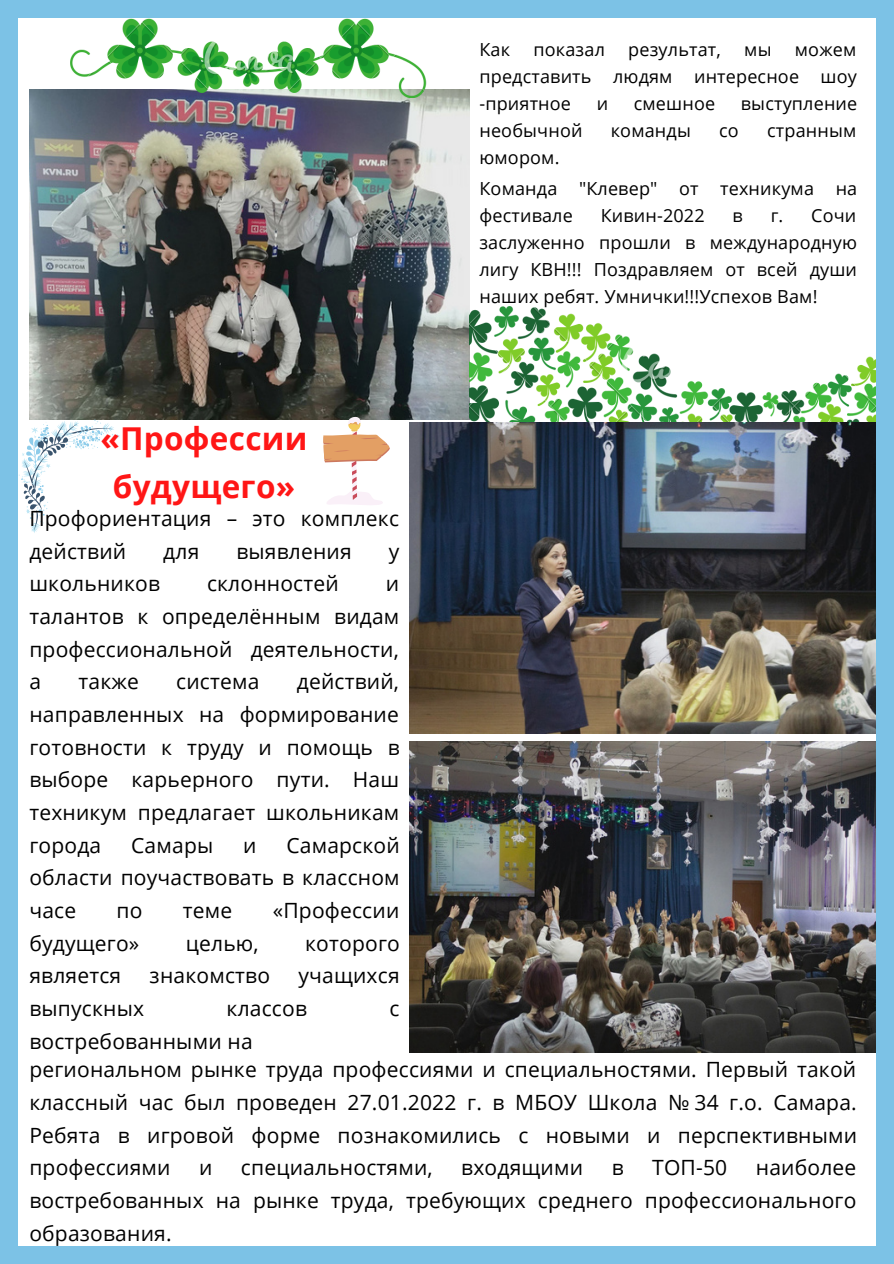
<style>
.page{position:relative;width:894px;height:1264px;background:#fff}
.page>*{position:absolute;margin:0;border:0;box-sizing:border-box;transform-origin:0 0}
.t1{font:700 31.5px/48.4px "Open Sans";letter-spacing:.01em;color:#ff1616;text-align:center}
.t2{font:21px/32.7px "Open Sans";letter-spacing:.01em;color:#000;text-align:justify}
.t3{font:18px/27px "Open Sans";letter-spacing:.01em;color:#000;text-align:justify}
</style>
<div class="page">
<div style="left:0;top:0;width:893px;height:1263px;background:#7cc2e6"></div>
<div style="left:19px;top:18px;width:856px;height:1228px;background:#fff"></div>
<img style="left:29px;top:89px;width:441px;height:330px">
<img style="left:469px;top:306px;width:406px;height:117px">
<img style="left:71px;top:18px;width:356px;height:79px">
<img style="left:409px;top:423px;width:466px;height:310px">
<img style="left:409px;top:742px;width:466px;height:310px">
<svg style="left:19px;top:419px;width:101px;height:114px"></svg>
<svg style="left:323px;top:416px;width:66px;height:89px"></svg>
<p class="t3" style="left:479px;top:35px;width:32px">Как</p>
<p class="t3" style="left:533px;top:35px;width:73px">показал</p>
<p class="t3" style="left:628px;top:35px;width:94px">результат,</p>
<p class="t3" style="left:744px;top:35px;width:29px">мы</p>
<p class="t3" style="left:479px;top:35px;width:379px;text-indent:315px">можем представить людям интересное шоу -приятное</p>
<p class="t3" style="left:596px;top:89px;width:13px">и</p>
<p class="t3" style="left:633px;top:89px;width:83px">смешное</p>
<p class="t3" style="left:740px;top:89px;width:118px">выступление</p>
<p class="t1" style="left:100px;top:413px;width:208px">«Профессии будущего»</p>
<p class="t2" style="left:29px;top:501px;width:371px">Профориентация – это комплекс действий</p>
<p class="t2" style="left:163px;top:534px;width:38px">для</p>
<p class="t2" style="left:236px;top:534px;width:117px">выявления</p>
<p class="t2" style="left:388px;top:534px;width:12px">у</p>
<p class="t3" style="left:479px;top:116px;width:104px">необычной</p>
<p class="t3" style="left:610px;top:116px;width:82px">команды</p>
<p class="t3" style="left:719px;top:116px;width:21px">со</p>
<p class="t3" style="left:767px;top:116px;width:91px">странным</p>
<p class="t3" style="left:479px;top:143px;width:82px">юмором.</p>
<p class="t3" style="left:479px;top:174px;width:379px">Команда "Клевер" от техникума на фестивале</p>
<p class="t3" style="left:600px;top:201px;width:105px">Кивин-2022</p>
<p class="t3" style="left:732px;top:201px;width:12px">в</p>
<p class="t3" style="left:479px;top:201px;width:379px;text-indent:291px">г. Сочи заслуженно прошли в международную лигу КВН!!! Поздравляем от всей души наших ребят. Умнички!!!Успехов Вам!</p>
<p class="t2" style="left:29px;top:567px;width:132px">школьников</p>
<p class="t2" style="left:207px;top:567px;width:133px">склонностей</p>
<p class="t2" style="left:29px;top:567px;width:371px;text-indent:356px">и талантов к определённым видам профессиональной деятельности, а</p>
<p class="t2" style="left:29px;top:664px;width:372px;text-indent:267px">действий, направленных на формирование готовности к труду и помощь в выборе карьерного пути. Наш техникум предлагает школьникам города</p>
<p class="t2" style="left:78px;top:664px;width:62px">также</p>
<p class="t2" style="left:176px;top:664px;width:85px">система</p>
<p class="t2" style="left:29px;top:828px;width:372px;text-indent:257px">Самарской области поучаствовать в классном часе</p>
<p class="t2" style="left:131px;top:828px;width:84px">Самары</p>
<p class="t2" style="left:243px;top:828px;width:15px">и</p>
<p class="t2" style="left:117px;top:893px;width:27px">по</p>
<p class="t2" style="left:183px;top:893px;width:51px">теме</p>
<p class="t2" style="left:273px;top:893px;width:128px">«Профессии</p>
<p class="t2" style="left:29px;top:926px;width:111px">будущего»</p>
<p class="t2" style="left:186px;top:926px;width:74px">целью,</p>
<p class="t2" style="left:305px;top:926px;width:96px">которого</p>
<p class="t2" style="left:29px;top:958px;width:93px">является</p>
<p class="t2" style="left:150px;top:958px;width:122px">знакомство</p>
<p class="t2" style="left:298px;top:958px;width:103px">учащихся</p>
<p class="t2" style="left:29px;top:991px;width:116px">выпускных</p>
<p class="t2" style="left:226px;top:991px;width:82px">классов</p>
<p class="t2" style="left:389px;top:991px;width:12px">с</p>
<p class="t2" style="left:29px;top:1024px;width:225px">востребованными на</p>
<p class="t2" style="left:29px;top:1052px;width:829px">региональном рынке труда профессиями и специальностями. Первый такой классный час был проведен 27.01.2022 г. в МБОУ Школа № 34 г.о. Самара.<br>Ребята в игровой форме познакомились с новыми и перспективными профессиями</p>
<p class="t2" style="left:29px;top:1150px;width:828px;text-indent:726px">наиболее востребованных на рынке труда, требующих среднего профессионального образования.</p>
<p class="t2" style="left:199px;top:1150px;width:15px">и</p>
<p class="t2" style="left:241px;top:1150px;width:193px">специальностями,</p>
<p class="t2" style="left:461px;top:1150px;width:123px">входящими</p>
<p class="t2" style="left:611px;top:1150px;width:13px">в</p>
<p class="t2" style="left:652px;top:1150px;width:77px">ТОП-50</p>
</div>
